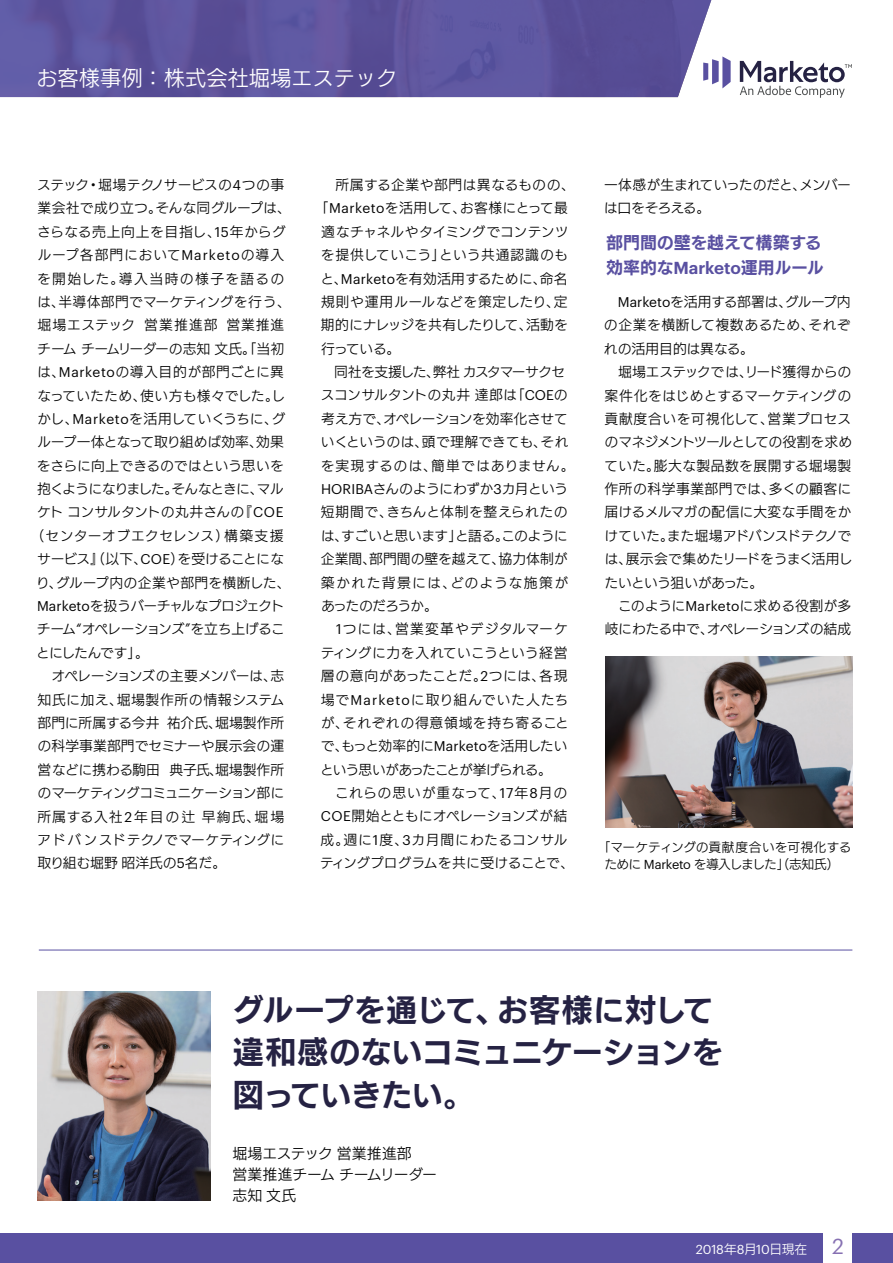
<style>
.page{position:relative;width:893px;height:1263px;background:#fff}
.page>*{position:absolute;margin:0;border:0;box-sizing:border-box;transform-origin:0 0}
.t1{font:31.95px/42.5px "UD Kakugo Small Pr 6 N B";letter-spacing:-.045em;color:#252243}
.t2{font:21.3px "UD Kakugo Small Pr 6 N R";color:#fff}
.t3{font:16.95px/24.5px "UD Kakugo Small Pr 6 N B";letter-spacing:-.015em;color:#5950a1}
.t4{font:14.85px/21.3px "UD Kakugo Small Pr 6 N R";letter-spacing:-.01em;color:#030303}
.t5{font:13.8px/23.4px "UD Kakugo Small Pr 6 N R";color:#030303;text-align:justify}
.t6{font:13.8px "UD Kakugo Small Pr 6 N R";letter-spacing:.03em;color:#030303}
.t7{font:13.8px "UD Kakugo Small Pr 6 N R";letter-spacing:-.05em;color:#030303}
.t8{font:13.8px "UD Kakugo Small Pr 6 N R";letter-spacing:.02em;color:#030303}
.t9{font:13.8px "UD Kakugo Small Pr 6 N R";letter-spacing:.065em;color:#030303}
.t10{font:13.8px "UD Kakugo Small Pr 6 N R";letter-spacing:.045em;color:#030303}
.t11{font:13.8px/23.4px "UD Kakugo Small Pr 6 N R";letter-spacing:-.03em;color:#030303}
.t12{font:13.8px "UD Kakugo Small Pr 6 N R";letter-spacing:-.055em;color:#030303}
.t13{font:13.8px "UD Kakugo Small Pr 6 N R";letter-spacing:.04em;color:#030303}
.t14{font:13.8px "UD Kakugo Small Pr 6 N R";letter-spacing:-.04em;color:#030303}
.t15{font:13.8px "UD Kakugo Small Pr 6 N R";letter-spacing:-.02em;color:#030303}
.t16{font:13.8px "UD Kakugo Small Pr 6 N R";letter-spacing:.025em;color:#030303}
.t17{font:13.8px "UD Kakugo Small Pr 6 N R";letter-spacing:.1em;color:#030303}
.t18{font:13.8px "UD Kakugo Small Pr 6 N R";letter-spacing:-.08em;color:#030303}
.t19{font:13.8px "UD Kakugo Small Pr 6 N R";letter-spacing:.07em;color:#030303}
.t20{font:13.8px "UD Kakugo Small Pr 6 N R";letter-spacing:-.025em;color:#030303}
.t21{font:13.8px "UD Kakugo Small Pr 6 N R";letter-spacing:-.06em;color:#030303}
.t22{font:13.8px "UD Kakugo Small Pr 6 N R";letter-spacing:.035em;color:#030303}
.t23{font:13.8px "UD Kakugo Small Pr 6 N R";letter-spacing:.05em;color:#030303}
.t24{font:13.8px "UD Kakugo Small Pr 6 N R";letter-spacing:-.07em;color:#030303}
.t25{font:13.8px "UD Kakugo Small Pr 6 N R";letter-spacing:.08em;color:#030303}
.t26{font:13.8px "UD Kakugo Small Pr 6 N R";letter-spacing:.06em;color:#030303}
.t27{font:13.8px "UD Kakugo Small Pr 6 N R";letter-spacing:-.085em;color:#030303}
.t28{font:12.75px/17px "UD Kakugo Small Pr 6 N R";letter-spacing:-.02em;color:#030303;text-align:center}
.t29{font:12.75px "Graphik";letter-spacing:-.015em;color:#fff}
.s1{font-family:"Graphik"}
.s2{font-family:"Graphik";font-weight:600}
.s3{font-family:"UD Kakugo Small Pr 6 N R"}
.s4{font-size:21.3px;color:#8670b2}
</style>
<div class="page">
<svg style="left:0;top:0;width:712px;height:97px;fill:#5d549e"></svg>
<div style="left:853px;top:1233px;width:40px;height:30px;background:#5950a1"></div>
<div style="left:0;top:1233px;width:823px;height:30px;background:#5950a1"></div>
<img style="left:605px;top:656px;width:248px;height:172px">
<hr style="left:39px;top:950px;width:813px;height:1px;background:#5950a1">
<img style="left:38px;top:991px;width:173px;height:209px">
<svg style="left:703px;top:56px;width:28px;height:32px"></svg>
<svg style="left:740px;top:61px;width:112px;height:37px"></svg>
<h2 class="t2" style="left:36px;top:66px;width:363px">お客様事例：株式会社堀場エステック</h2>
<p class="t5" style="left:37px;top:174px;width:249px">ステック・堀場テクノサービスの<span class="s1">4</span>つの事</p>
<p class="t5" style="left:38px;top:197px;width:255px">業会社で成り立つ。そんな同グループは、</p>
<p class="t6" style="left:37px;top:224px;width:250px">さらなる売上向上を目指し、<span class="s1">15</span>年からグ</p>
<p class="t19" style="left:38px;top:247px;width:248px">ループ各部門において<span class="s1">Marketo</span>の導入</p>
<p class="t17" style="left:37px;top:271px;width:249px">を開始した。導入当時の様子を語るの</p>
<p class="t16" style="left:37px;top:294px;width:255px">は、半導体部門でマーケティングを行う、</p>
<p class="t26" style="left:37px;top:317px;width:248px">堀場エステック 営業推進部 営業推進</p>
<p class="t15" style="left:37px;top:341px;width:248px">チームチームリーダーの志知文氏。「当初</p>
<p class="t13" style="left:37px;top:364px;width:248px">は、<span class="s1">Marketo</span>の導入目的が部門ごとに異</p>
<p class="t5" style="left:37px;top:384px;width:250px">なっていたため、使い方も様々でした。し</p>
<p class="t5" style="left:37px;top:407px;width:250px">かし、<span class="s1">Marketo</span>を活用していくうちに、グ</p>
<p class="t15" style="left:37px;top:434px;width:248px">ループ一体となって取り組めば効率、効果</p>
<p class="t5" style="left:37px;top:454px;width:249px">をさらに向上できるのではという思いを</p>
<p class="t18" style="left:37px;top:481px;width:248px">抱くようになりました。そんなときに、マル</p>
<p class="t5" style="left:37px;top:501px;width:248px">ケトコンサルタントの丸井さんの『<span class="s1">COE</span></p>
<p class="t16" style="left:30px;top:528px;width:255px">（センターオブエクセレンス）構築支援</p>
<p class="t12" style="left:37px;top:551px;width:248px">サービス』（以下、<span class="s1">COE</span>）を受けることにな</p>
<p class="t6" style="left:36px;top:575px;width:256px">り、グループ内の企業や部門を横断した、</p>
<p class="t7" style="left:37px;top:598px;width:249px"><span class="s1">Marketo</span>を扱うバーチャルなプロジェクト</p>
<p class="t12" style="left:37px;top:621px;width:250px">チーム“オペレーションズ”を立ち上げるこ</p>
<p class="t27" style="left:36px;top:645px;width:114px">とにしたんです」。</p>
<p class="t21" style="left:51px;top:668px;width:234px">オペレーションズの主要メンバーは、志</p>
<p class="t10" style="left:38px;top:692px;width:248px">知氏に加え、堀場製作所の情報システム</p>
<p class="t5" style="left:38px;top:711px;width:248px">部門に所属する今井祐介氏、堀場製作所</p>
<p class="t5" style="left:38px;top:735px;width:248px">の科学事業部門でセミナーや展示会の運</p>
<p class="t5" style="left:37px;top:758px;width:248px">営などに携わる駒田 典子氏、堀場製作所</p>
<p class="t7" style="left:37px;top:785px;width:248px">のマーケティングコミュニケーション部に</p>
<p class="t25" style="left:37px;top:809px;width:248px">所属する入社<span class="s1">2</span>年目の辻早絢氏、堀場</p>
<p class="t6" style="left:37px;top:832px;width:249px">アドバンスドテクノでマーケティングに</p>
<p class="t5" style="left:38px;top:852px;width:190px">取り組む堀野昭洋氏の<span class="s1">5</span>名だ。</p>
<p class="t6" style="left:335px;top:177px;width:241px">所属する企業や部門は異なるものの、</p>
<p class="t5" style="left:315px;top:197px;width:255px">「<span class="s1">Marketo</span>を活用して、お客様にとって最</p>
<p class="t5" style="left:321px;top:220px;width:249px">適なチャネルやタイミングでコンテンツ</p>
<p class="t22" style="left:321px;top:247px;width:249px">を提供していこう」という共通認識のも</p>
<p class="t5" style="left:320px;top:267px;width:249px">と、<span class="s1">Marketo</span>を有効活用するために、命名</p>
<p class="t23" style="left:321px;top:294px;width:248px">規則や運用ルールなどを策定したり、定</p>
<p class="t20" style="left:321px;top:317px;width:248px">期的にナレッジを共有したりして、活動を</p>
<p class="t5" style="left:321px;top:337px;width:81px">行っている。</p>
<p class="t14" style="left:334px;top:364px;width:232px">同社を支援した、弊社カスタマーサクセ</p>
<p class="t8" style="left:321px;top:388px;width:248px">スコンサルタントの丸井達郎は「<span class="s1">COE</span>の</p>
<p class="t11" style="left:321px;top:407px;width:249px">考え方で、オペレーションを効率化させて</p>
<p class="t5" style="left:321px;top:431px;width:249px">いくというのは、頭で理解できても、それ</p>
<p class="t9" style="left:321px;top:458px;width:255px">を実現するのは、簡単ではありません。</p>
<p class="t14" style="left:321px;top:481px;width:249px"><span class="s1">HORIBA</span>さんのようにわずか<span class="s1">3</span>カ月という</p>
<p class="t10" style="left:321px;top:505px;width:248px">短期間で、きちんと体制を整えられたの</p>
<p class="t7" style="left:321px;top:528px;width:248px">は、すごいと思います」と語る。このように</p>
<p class="t5" style="left:321px;top:548px;width:248px">企業間、部門間の壁を越えて、協力体制が</p>
<p class="t17" style="left:321px;top:575px;width:249px">築かれた背景には、どのような施策が</p>
<p class="t18" style="left:321px;top:598px;width:118px">あったのだろうか。</p>
<p class="t9" style="left:336px;top:622px;width:233px"><span class="s1">1</span>つには、営業変革やデジタルマーケ</p>
<p class="t8" style="left:321px;top:645px;width:248px">ティングに力を入れていこうという経営</p>
<p class="t8" style="left:321px;top:668px;width:248px">層の意向があったことだ。<span class="s1">2</span>つには、各現</p>
<p class="t9" style="left:321px;top:692px;width:249px">場で<span class="s1">Marketo</span>に取り組んでいた人たち</p>
<p class="t13" style="left:321px;top:715px;width:250px">が、それぞれの得意領域を持ち寄ること</p>
<p class="t5" style="left:321px;top:735px;width:248px">で、もっと効率的に<span class="s1">Marketo</span>を活用したい</p>
<p class="t24" style="left:320px;top:762px;width:233px">という思いがあったことが挙げられる。</p>
<p class="t10" style="left:335px;top:785px;width:234px">これらの思いが重なって、<span class="s1">17</span>年<span class="s1">8</span>月の</p>
<p class="t5" style="left:321px;top:805px;width:248px"><span class="s1">COE</span>開始とともにオペレーションズが結</p>
<p class="t6" style="left:321px;top:832px;width:248px">成。週に<span class="s1">1</span>度、<span class="s1">3</span>カ月間にわたるコンサル</p>
<p class="t5" style="left:320px;top:852px;width:255px">ティングプログラムを共に受けることで、</p>
<p class="t11" style="left:604px;top:174px;width:249px">一体感が生まれていったのだと、メンバーは口をそろえる。</p>
<p class="t3" style="left:606px;top:231px;width:219px">部門間の壁を越えて構築する効率的な<span class="s2">Marketo</span>運用ルール</p>
<p class="t5" style="left:604px;top:290px;width:248px;text-indent:14px"><span class="s1">Marketo</span>を活用する部署は、グループ内の企業を横断して複数あるため、それぞれの活用目的は異なる。</p>
<p class="t5" style="left:604px;top:361px;width:250px;text-indent:14px">堀場エステックでは、リード獲得からの案件化をはじめとするマーケティングの貢献度合いを可視化して、営業プロセスのマネジメントツールとしての役割を求めていた。膨大な製品数を展開する堀場製作所の科学事業部門では、多くの顧客に届けるメルマガの配信に大変な手間をかけていた。また堀場アドバンスドテクノでは、展示会で集めたリードをうまく活用したいという狙いがあった。</p>
<p class="t5" style="left:605px;top:594px;width:248px;text-align:right">このように<span class="s1">Marketo</span>に求める役割が多岐にわたる中で、オペレーションズの結成</p>
<p class="t28" style="left:598px;top:839px;width:255px">「マーケティングの貢献度合いを可視化するために <span class="s1">Marketo</span> を導入しました（」志知氏）</p>
<h1 class="t1" style="left:233px;top:989px;width:492px">グループを通じて、お客様に対して違和感のないコミュニケーションを図っていきたい。</h1>
<p class="t4" style="left:233px;top:1143px;width:206px">堀場エステック営業推進部<br>営業推進チームチームリーダー志知文氏</p>
<p class="t29" style="left:696px;top:1239px;width:149px">2018<span class="s3">年</span>8<span class="s3">月</span>10<span class="s3">日現在</span> <span class="s4">2</span></p>
</div>
